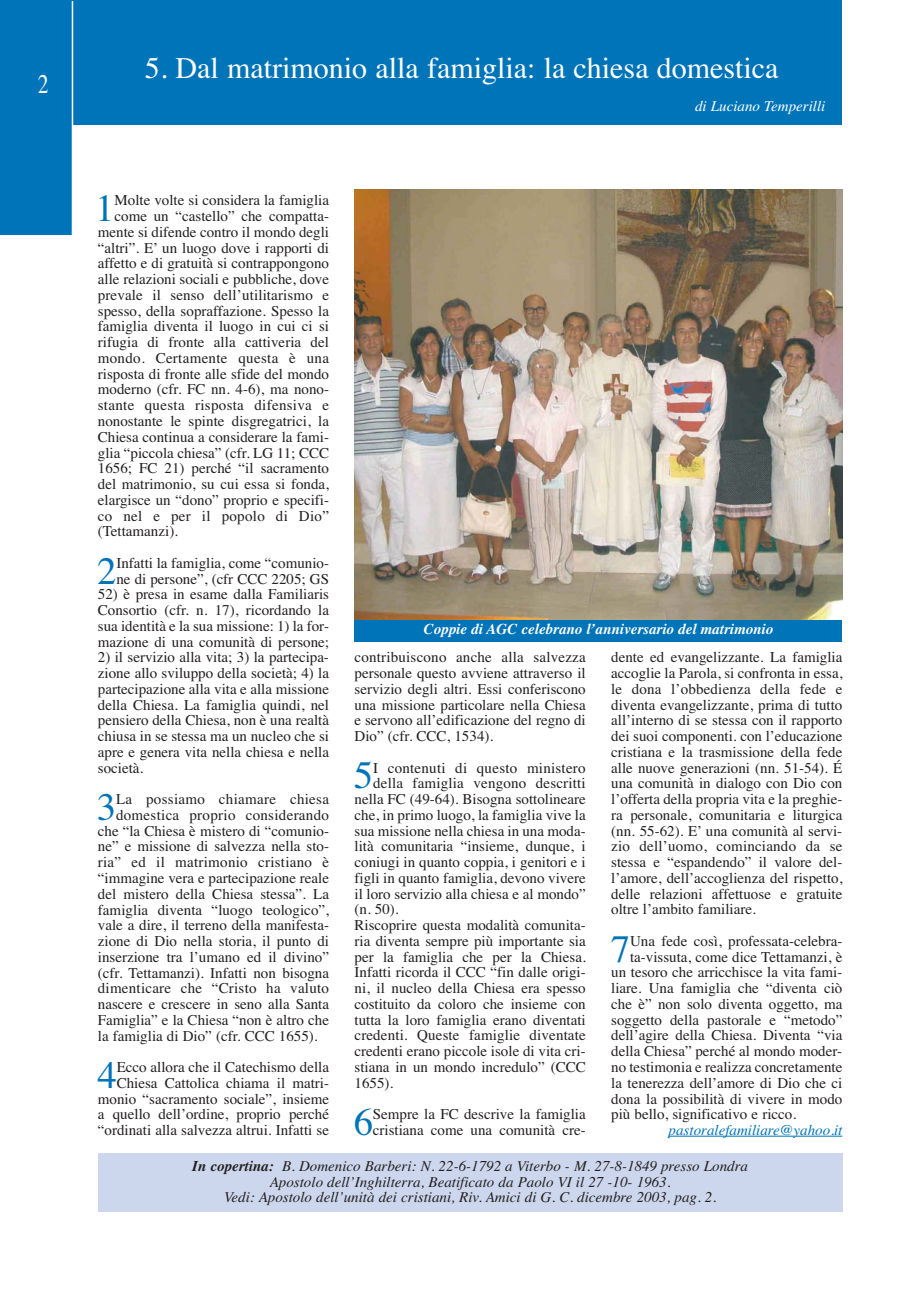
<style>
.page{position:relative;width:919px;height:1289px;background:#fff}
.page>*{position:absolute;margin:0;border:0;box-sizing:border-box;transform-origin:0 0}
.t1{font:38.85px "Times";color:#0074b8}
.t2{font:30px "Times";color:#fff}
.t3{font:27px "Times";color:#fff;scale:.8 1}
.t4{font:15px/15.8px "Times";color:#231f20;text-align:justify}
.t5{font:italic 15px/15.8px "Times";color:#231f20;text-align:center}
.t6{font:15px "Times";letter-spacing:.02em;color:#231f20}
.t7{font:italic 700 15px "Times";color:#fff}
.t8{font:italic 15px "Times";color:#0074b8}
.t9{font:italic 15px "Times";color:#fff}
.s1{font-weight:700}
</style>
<div class="page">
<div style="left:0;top:0;width:72px;height:235px;background:#0074b8"></div>
<div style="left:72px;top:0;width:770px;height:125px;background:#0074b8"></div>
<hr style="left:72px;top:1px;width:1px;height:234px;background:#fff">
<hr style="left:668px;top:1135px;width:174px;height:1px;background:#0074b8">
<div style="left:98px;top:1153px;width:744px;height:59px;background:#ccd7ed"></div>
<img style="left:354px;top:190px;width:488px;height:429px">
<div style="left:354px;top:619px;width:488px;height:22px;background:#0074b8"></div>
<h3 class="t3" style="left:38px;top:74px;width:15px">2</h3>
<h2 class="t2" style="left:145px;top:57px;width:635px">5. Dal matrimonio alla famiglia: la chiesa domestica</h2>
<p class="t9" style="left:695px;top:100px;width:132px">di Luciano Temperilli</p>
<h1 class="t1" style="left:95px;top:194px;width:21px">1</h1>
<p class="t4" style="left:114px;top:194px;width:216px">Molte volte si considera la famiglia</p>
<p class="t4" style="left:114px;top:210px;width:216px">come un “castello” che compatta-</p>
<p class="t4" style="left:98px;top:225px;width:233px">mente si difende contro il mondo degli</p>
<p class="t4" style="left:98px;top:241px;width:233px">“altri”. E’ un luogo dove i rapporti di</p>
<p class="t4" style="left:98px;top:257px;width:233px">affetto e di gratuità si contrappongono</p>
<p class="t4" style="left:98px;top:273px;width:233px">alle relazioni sociali e pubbliche, dove</p>
<p class="t4" style="left:98px;top:288px;width:233px">prevale il senso dell’utilitarismo e</p>
<p class="t4" style="left:98px;top:304px;width:233px">spesso, della sopraffazione. Spesso la</p>
<p class="t4" style="left:98px;top:320px;width:233px">famiglia diventa il luogo in cui ci si</p>
<p class="t4" style="left:98px;top:336px;width:233px">rifugia di fronte alla cattiveria del</p>
<p class="t6" style="left:98px;top:352px;width:233px">mondo. Certamente questa è una</p>
<p class="t4" style="left:98px;top:367px;width:233px">risposta di fronte alle sfide del mondo</p>
<p class="t4" style="left:98px;top:383px;width:233px">moderno (cfr. FC nn. 4-6), ma nono-</p>
<p class="t6" style="left:98px;top:400px;width:233px">stante questa risposta difensiva e</p>
<p class="t4" style="left:98px;top:414px;width:233px">nonostante le spinte disgregatrici, la</p>
<p class="t4" style="left:98px;top:430px;width:233px">Chiesa continua a considerare la fami-</p>
<p class="t4" style="left:98px;top:446px;width:233px">glia “piccola chiesa” (cfr. LG 11; CCC</p>
<p class="t4" style="left:98px;top:462px;width:233px">1656; FC 21) perché “il sacramento</p>
<p class="t4" style="left:98px;top:477px;width:233px">del matrimonio, su cui essa si fonda,</p>
<p class="t4" style="left:98px;top:493px;width:233px">elargisce un “dono” proprio e specifi-</p>
<p class="t6" style="left:98px;top:510px;width:233px">co nel e per il popolo di Dio”</p>
<p class="t4" style="left:98px;top:525px;width:82px">(Tettamanzi).</p>
<h1 class="t1" style="left:97px;top:556px;width:21px">2</h1>
<p class="t4" style="left:116px;top:556px;width:214px">Infatti la famiglia, come “comunio&shy;ne di persone”, (cfr CCC 2205; GS</p>
<p class="t4" style="left:98px;top:588px;width:233px">52) è presa in esame dalla Familiaris Consortio (cfr. n. 17), ricordando la sua identità e la sua missione: 1) la for&shy;mazione di una comunità di persone;</p>
<p class="t4" style="left:98px;top:651px;width:233px">2) il servizio alla vita; 3) la partecipa&shy;zione allo sviluppo della società; 4) la partecipazione alla vita e alla missione della Chiesa. La famiglia quindi, nel pensiero della Chiesa, non è una realtà chiusa in se stessa ma un nucleo che si apre e genera vita nella chiesa e nella società.</p>
<h1 class="t1" style="left:97px;top:792px;width:21px">3</h1>
<p class="t6" style="left:116px;top:793px;width:214px">La possiamo chiamare chiesa</p>
<p class="t7" style="left:424px;top:624px;width:351px">Coppie di AGC celebrano l’anniversario del matrimonio</p>
<p class="t4" style="left:354px;top:650px;width:233px">contribuiscono anche alla salvezza personale questo avviene attraverso il servizio degli altri. Essi conferiscono una missione particolare nella Chiesa e servono all’edificazione del regno di Dio” (cfr. CCC, 1534).</p>
<h1 class="t1" style="left:354px;top:761px;width:21px">5</h1>
<p class="t4" style="left:373px;top:761px;width:214px">I contenuti di questo ministero</p>
<p class="t4" style="left:611px;top:650px;width:233px">dente ed evangelizzante. La famiglia accoglie la Parola, si confronta in essa, le dona l’obbedienza della fede e diventa evangelizzante, prima di tutto all’interno di se stessa con il rapporto dei suoi componenti. con l’educazione cristiana e la trasmissione della fede alle nuove generazioni (nn. 51-54). É una comunità in dialogo con Dio con l’offerta della propria vita e la preghie&shy;ra personale, comunitaria e liturgica (nn. 55-62). E’ una comunità al servi&shy;zio dell’uomo, cominciando da se stessa e “espandendo” il valore del&shy;l’amore, dell’accoglienza del rispetto, delle relazioni affettuose e gratuite oltre l’ambito familiare.</p>
<h1 class="t1" style="left:610px;top:934px;width:21px">7</h1>
<p class="t4" style="left:630px;top:934px;width:214px">Una fede così, professata-celebra-</p>
<p class="t4" style="left:373px;top:776px;width:214px">della famiglia vengono descritti</p>
<p class="t4" style="left:354px;top:792px;width:233px">nella FC (49-64). Bisogna sottolineare</p>
<p class="t4" style="left:354px;top:808px;width:233px">che, in primo luogo, la famiglia vive la</p>
<p class="t4" style="left:354px;top:824px;width:233px">sua missione nella chiesa in una moda-</p>
<p class="t4" style="left:354px;top:839px;width:233px">lità comunitaria “insieme, dunque, i</p>
<p class="t4" style="left:354px;top:855px;width:233px">coniugi in quanto coppia, i genitori e i</p>
<p class="t4" style="left:354px;top:871px;width:233px">figli in quanto famiglia, devono vivere</p>
<p class="t4" style="left:354px;top:887px;width:233px">il loro servizio alla chiesa e al mondo”</p>
<p class="t4" style="left:354px;top:902px;width:46px">(n. 50).</p>
<p class="t4" style="left:354px;top:918px;width:233px">Riscoprire questa modalità comunita-</p>
<p class="t4" style="left:354px;top:934px;width:233px">ria diventa sempre più importante sia</p>
<p class="t4" style="left:354px;top:950px;width:233px">per la famiglia che per la Chiesa.</p>
<p class="t4" style="left:354px;top:965px;width:233px">Infatti ricorda il CCC “fin dalle origi-</p>
<p class="t4" style="left:354px;top:981px;width:233px">ni, il nucleo della Chiesa era spesso</p>
<p class="t4" style="left:354px;top:997px;width:233px">costituito da coloro che insieme con</p>
<p class="t4" style="left:354px;top:1013px;width:233px">tutta la loro famiglia erano diventati</p>
<p class="t4" style="left:354px;top:1028px;width:233px">credenti. Queste famiglie diventate</p>
<p class="t4" style="left:354px;top:1044px;width:233px">credenti erano piccole isole di vita cri-</p>
<p class="t4" style="left:354px;top:1060px;width:233px">stiana in un mondo incredulo” (CCC</p>
<p class="t4" style="left:354px;top:1076px;width:40px">1655).</p>
<h1 class="t1" style="left:353px;top:1107px;width:21px">6</h1>
<p class="t4" style="left:373px;top:1107px;width:214px">Sempre la FC descrive la famiglia cristiana come una comunità cre-</p>
<p class="t6" style="left:116px;top:809px;width:214px">domestica proprio considerando</p>
<p class="t4" style="left:98px;top:824px;width:233px">che “la Chiesa è mistero di “comunio-</p>
<p class="t4" style="left:98px;top:840px;width:233px">ne” e missione di salvezza nella sto-</p>
<p class="t6" style="left:98px;top:856px;width:233px">ria” ed il matrimonio cristiano è</p>
<p class="t4" style="left:98px;top:871px;width:233px">“immagine vera e partecipazione reale</p>
<p class="t4" style="left:98px;top:887px;width:233px">del mistero della Chiesa stessa”. La</p>
<p class="t4" style="left:98px;top:903px;width:233px">famiglia diventa “luogo teologico”,</p>
<p class="t4" style="left:98px;top:918px;width:233px">vale a dire, il terreno della manifesta-</p>
<p class="t4" style="left:98px;top:934px;width:233px">zione di Dio nella storia, il punto di</p>
<p class="t4" style="left:98px;top:950px;width:233px">inserzione tra l’umano ed il divino”</p>
<p class="t4" style="left:98px;top:966px;width:233px">(cfr. Tettamanzi). Infatti non bisogna</p>
<p class="t4" style="left:98px;top:981px;width:233px">dimenticare che “Cristo ha valuto</p>
<p class="t4" style="left:98px;top:997px;width:233px">nascere e crescere in seno alla Santa</p>
<p class="t4" style="left:98px;top:1013px;width:233px">Famiglia” e la Chiesa “non è altro che</p>
<p class="t4" style="left:98px;top:1029px;width:221px">la famiglia di Dio” (cfr. CCC 1655).</p>
<h1 class="t1" style="left:98px;top:1060px;width:21px">4</h1>
<p class="t4" style="left:630px;top:950px;width:214px">ta-vissuta, come dice Tettamanzi, è</p>
<p class="t4" style="left:611px;top:965px;width:233px">un tesoro che arricchisce la vita fami-</p>
<p class="t4" style="left:611px;top:981px;width:233px">liare. Una famiglia che “diventa ciò</p>
<p class="t4" style="left:611px;top:997px;width:233px">che è” non solo diventa oggetto, ma</p>
<p class="t4" style="left:611px;top:1013px;width:233px">soggetto della pastorale e “metodo”</p>
<p class="t4" style="left:611px;top:1028px;width:233px">dell’agire della Chiesa. Diventa “via</p>
<p class="t4" style="left:611px;top:1044px;width:232px">della Chiesa” perché al mondo moder-</p>
<p class="t4" style="left:611px;top:1060px;width:233px">no testimonia e realizza concretamente</p>
<p class="t4" style="left:611px;top:1076px;width:233px">la tenerezza dell’amore di Dio che ci</p>
<p class="t4" style="left:611px;top:1091px;width:233px">dona la possibilità di vivere in modo</p>
<p class="t4" style="left:611px;top:1107px;width:186px">più bello, significativo e ricco.</p>
<p class="t8" style="left:668px;top:1124px;width:175px">pastoralefamiliare@yahoo.it</p>
<p class="t5" style="left:192px;top:1159px;width:557px"><span class="s1">In copertina:</span> B. Domenico Barberi: N. 22-6-1792 a Viterbo - M. 27-8-1849 presso Londra<br>Apostolo dell’Inghilterra, Beatificato da Paolo VI il 27 -10- 1963.<br>Vedi: Apostolo dell’unità dei cristiani, Riv. Amici di G. C. dicembre 2003, pag. 2.</p>
<p class="t4" style="left:98px;top:1060px;width:233px;text-align:right">Ecco allora che il Catechismo della Chiesa Cattolica chiama il matri&shy;monio “sacramento sociale”, insieme a quello dell’ordine, proprio perché “ordinati alla salvezza altrui. Infatti se</p>
</div>
